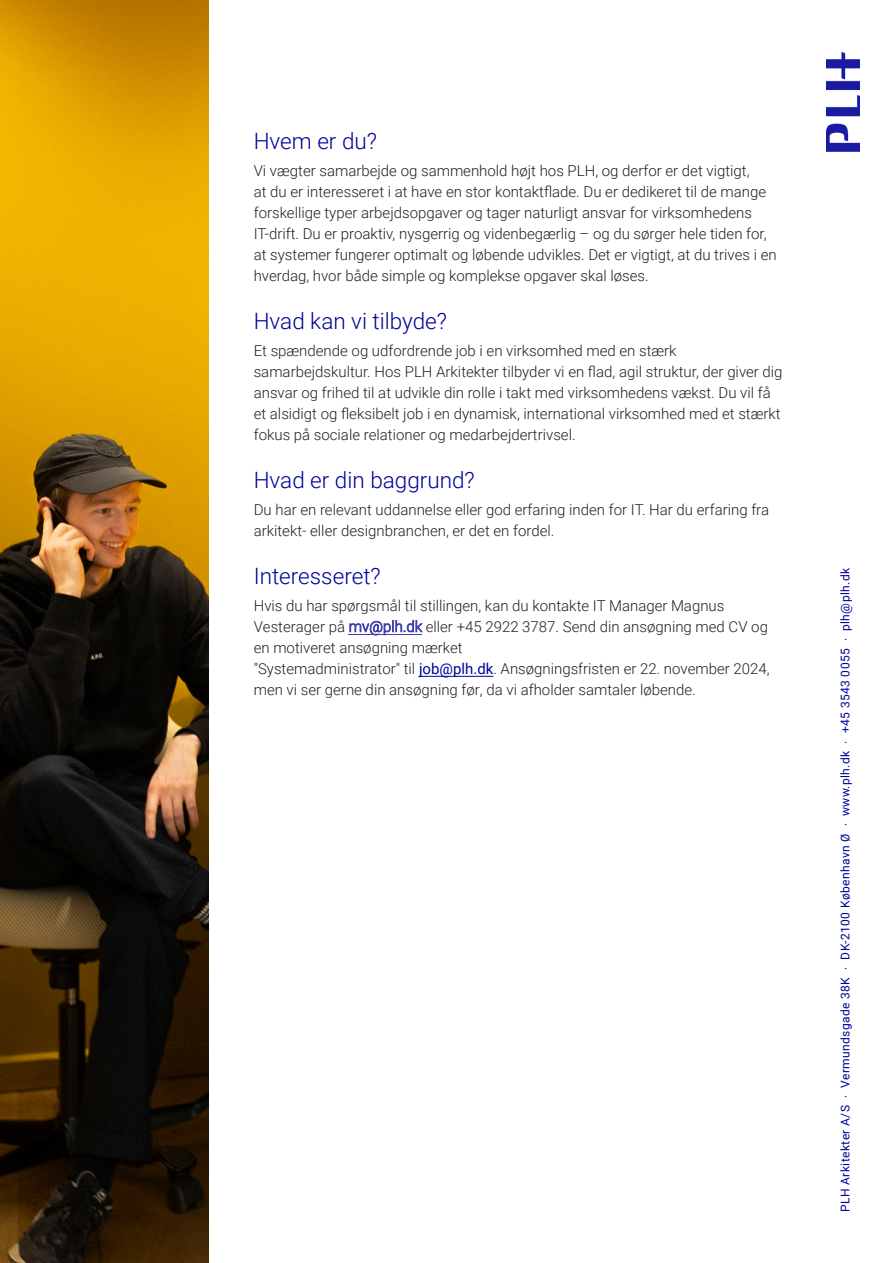
<style>
.page{position:relative;width:893px;height:1263px;background:#fff}
.page>*{position:absolute;margin:0;border:0;box-sizing:border-box;transform-origin:0 0}
.t1{font:300 22.5px "Roboto";color:#00009a}
.t2{font:300 15px/21px "Roboto";color:#231f20}
.t3{font:12px "Roboto";letter-spacing:.035em;color:#00009a}
.s1{color:#4040aa}
.s2{font-weight:400;color:#00009a}
</style>
<div class="page">
<img style="left:827px;top:52px;width:33px;height:99px">
<img style="left:0;top:0;width:208px;height:1263px">
<hr style="left:349px;top:634px;width:73px;height:1px;background:#4040aa">
<hr style="left:419px;top:676px;width:74px;height:1px;background:#00009a">
<p class="t1" style="left:254px;top:125px;width:125px">Hvem er du?</p>
<p class="t2" style="left:254px;top:159px;width:524px">Vi vægter samarbejde og sammenhold højt hos PLH, og derfor er det vigtigt,<br>at du er interesseret i at have en stor kontaktflade. Du er dedikeret til de mange forskellige typer arbejdsopgaver og tager naturligt ansvar for virksomhedens IT-drift. Du er proaktiv, nysgerrig og videnbegærlig – og du sørger hele tiden for, at systemer fungerer optimalt og løbende udvikles. Det er vigtigt, at du trives i en hverdag, hvor både simple og komplekse opgaver skal løses.</p>
<p class="t1" style="left:254px;top:305px;width:195px">Hvad kan vi tilbyde?</p>
<p class="t2" style="left:254px;top:339px;width:530px">Et spændende og udfordrende job i en virksomhed med en stærk samarbejdskultur. Hos PLH Arkitekter tilbyder vi en flad, agil struktur, der giver dig ansvar og frihed til at udvikle din rolle i takt med virksomhedens vækst. Du vil få et alsidigt og fleksibelt job i en dynamisk, international virksomhed med et stærkt fokus på sociale relationer og medarbejdertrivsel.</p>
<p class="t1" style="left:254px;top:464px;width:223px">Hvad er din baggrund?</p>
<p class="t2" style="left:254px;top:498px;width:517px">Du har en relevant uddannelse eller god erfaring inden for IT. Har du erfaring fra arkitekt- eller designbranchen, er det en fordel.</p>
<p class="t1" style="left:254px;top:560px;width:129px">Interesseret?</p>
<p class="t2" style="left:254px;top:594px;width:517px">Hvis du har spørgsmål til stillingen, kan du kontakte IT Manager Magnus Vesterager på <span class="s1">mv@plh.dk</span> eller +45 2922 3787. Send din ansøgning med CV og en motiveret ansøgning mærket<br>"Systemadministrator" til <span class="s2">job@plh.dk</span>. Ansøgningsfristen er 22. november 2024, men vi ser gerne din ansøgning før, da vi afholder samtaler løbende.</p>
<p class="t3" style="left:837px;top:1212px;width:645px;rotate:-90deg">PLH Arkitekter A/S . Vermundsgade 38K . DK-2100 København Ø . www.plh.dk . +45 3543 0055 . plh@plh.dk</p>
</div>
